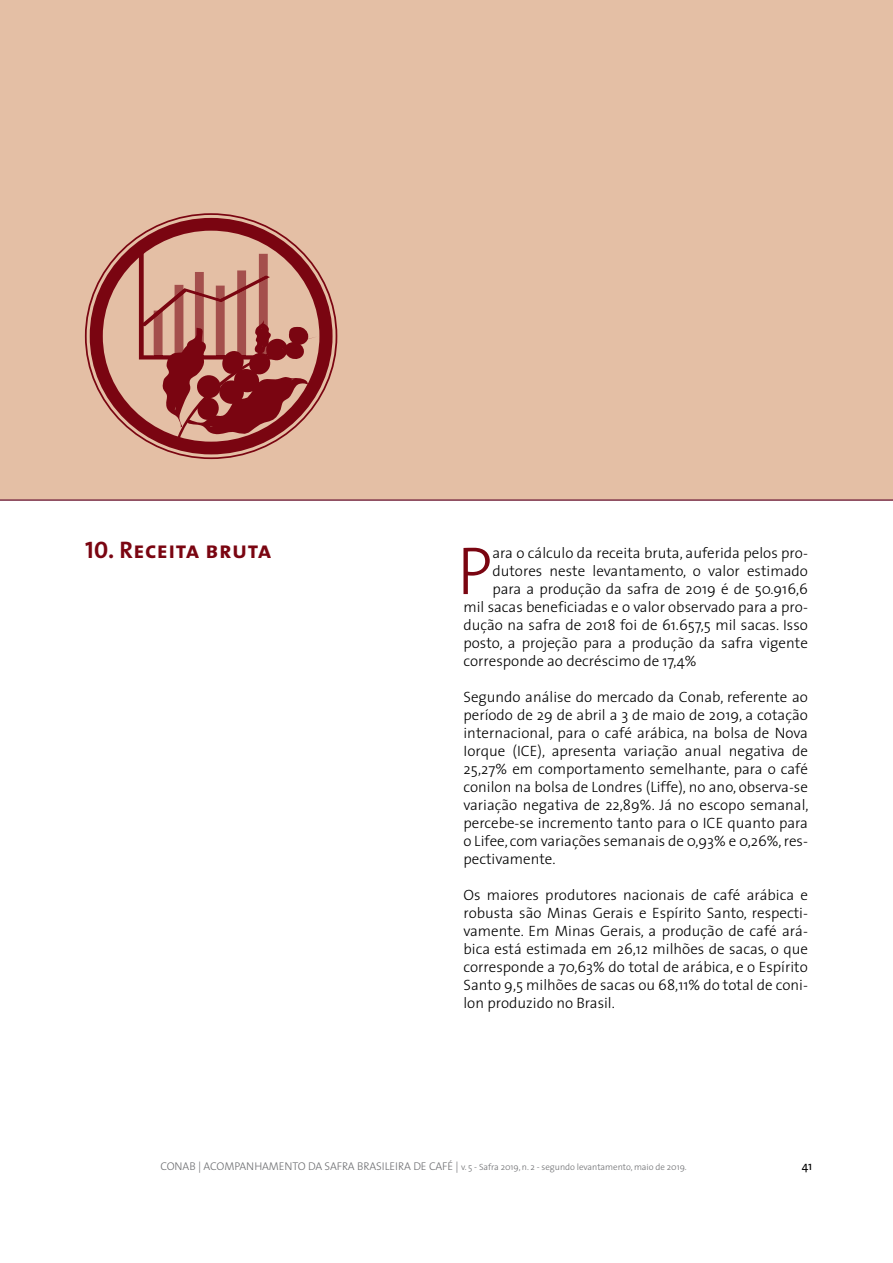
<style>
.page{position:relative;width:893px;height:1263px;background:#fff}
.page>*{position:absolute;margin:0;border:0;box-sizing:border-box;transform-origin:0 0}
.t1{font:300 68.4px "The Sans 3";color:#7a0511}
.t2{font:24px "The Sans 7 Bold Caps";letter-spacing:.02em;color:#7a0511}
.t3{font:300 15px/18px "The Sans 3";color:#000;text-align:justify}
.t4{font:12px "The Sans 5";color:#000}
.t5{font:300 9px "The Sans 3";letter-spacing:-.005em;color:#6d6e71}
.s1{font-size:11.25px}
</style>
<div class="page">
<div style="left:1px;top:0;width:892px;height:499px;background:#e4bfa5"></div>
<hr style="left:0;top:499px;width:893px;height:2px;background:#7d3148">
<svg style="left:85px;top:213px;width:252px;height:246px"></svg>
<svg style="left:90px;top:218px;width:243px;height:236px"></svg>
<svg style="left:139px;top:252px;width:185px;height:188px"></svg>
<h2 class="t2" style="left:85px;top:530px;width:188px">10. Receita bruta</h2>
<h1 class="t1" style="left:457px;top:514px;width:37px">P</h1>
<p class="t3" style="left:492px;top:543px;width:317px">ara o cálculo da receita bruta, auferida pelos pro-</p>
<p class="t3" style="left:492px;top:561px;width:317px">dutores neste levantamento, o valor estimado</p>
<p class="t3" style="left:492px;top:579px;width:317px">para a produção da safra de 2019 é de 50.916,6</p>
<p class="t3" style="left:463px;top:597px;width:346px">mil sacas beneficiadas e o valor observado para a pro-</p>
<p class="t3" style="left:463px;top:615px;width:346px">dução na safra de 2018 foi de 61.657,5 mil sacas. Isso</p>
<p class="t3" style="left:463px;top:633px;width:346px">posto, a projeção para a produção da safra vigente</p>
<p class="t3" style="left:463px;top:651px;width:235px">corresponde ao decréscimo de 17,4%</p>
<p class="t3" style="left:463px;top:687px;width:347px">Segundo análise do mercado da Conab, referente ao período de 29 de abril a 3 de maio de 2019, a cotação internacional, para o café arábica, na bolsa de Nova Iorque (ICE), apresenta variação anual negativa de 25,27% em comportamento semelhante, para o café conilon na bolsa de Londres (Liffe), no ano, observa-se variação negativa de 22,89%. Já no escopo semanal, percebe-se incremento tanto para o ICE quanto para o Lifee, com variações semanais de 0,93% e 0,26%, res&shy;pectivamente.</p>
<p class="t3" style="left:463px;top:885px;width:346px">Os maiores produtores nacionais de café arábica e robusta são Minas Gerais e Espírito Santo, respecti&shy;vamente. Em Minas Gerais, a produção de café ará&shy;bica está estimada em 26,12 milhões de sacas, o que corresponde a 70,63% do total de arábica, e o Espírito Santo 9,5 milhões de sacas ou 68,11% do total de coni&shy;lon produzido no Brasil.</p>
<p class="t5" style="left:160px;top:1160px;width:528px"><span class="s1">CONAB | ACOMPANHAMENTO DA SAFRA BRASILEIRA DE CAFÉ |</span> v. 5 - Safra 2019, n. 2 - segundo levantamento, maio de 2019.</p>
<p class="t4" style="left:802px;top:1156px;width:12px">41</p>
</div>
